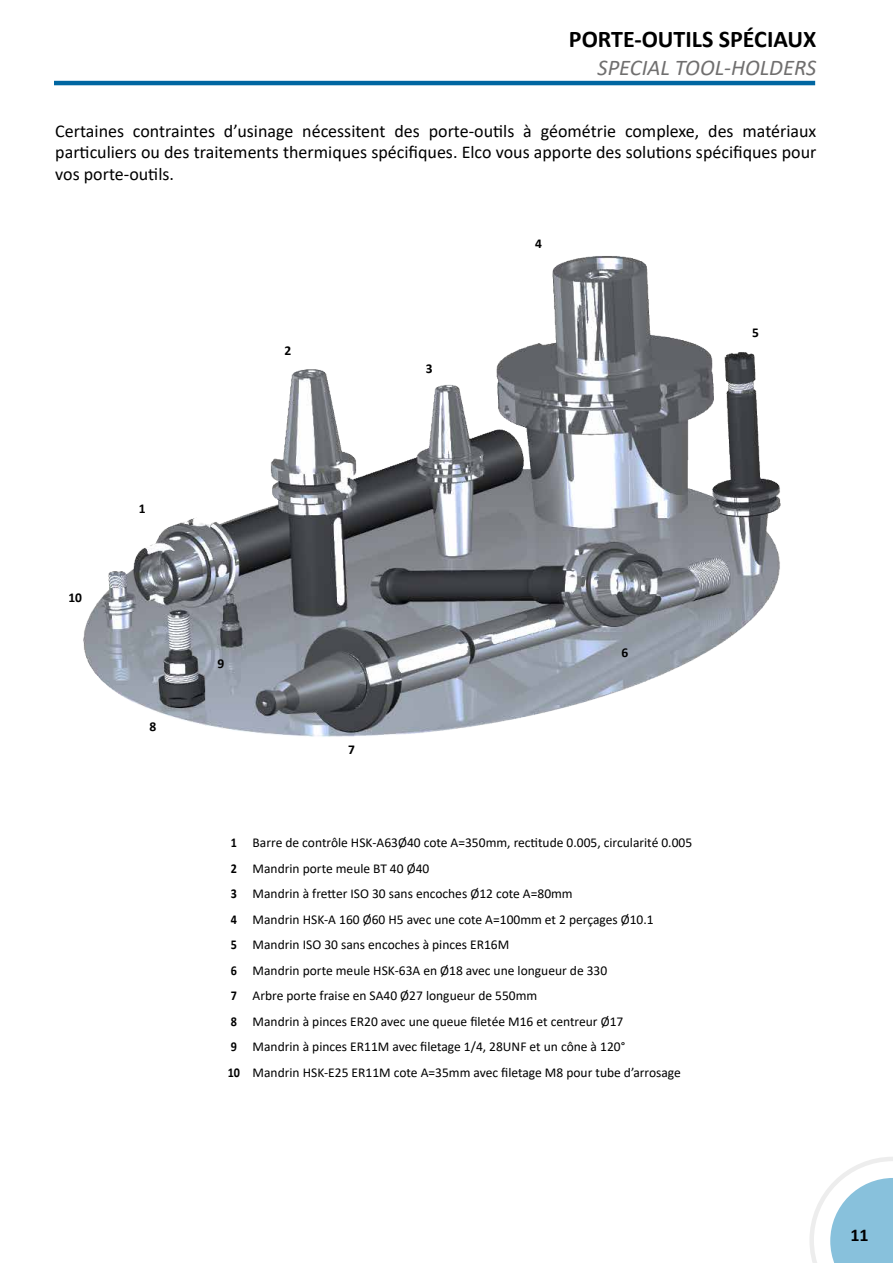
<style>
.page{position:relative;width:893px;height:1263px;background:#fff}
.page>*{position:absolute;margin:0;border:0;box-sizing:border-box;transform-origin:0 0}
.t1{font:700 24px "Calibri";color:#000}
.t2{font:italic 22.5px "Calibri";color:#706f6f}
.t3{font:18px/21.6px "Calibri";color:#000;text-align:justify}
.t4{font:700 18px "Calibri";color:#000}
.t5{font:13.5px/25.5px "Calibri";color:#000}
.t6{font:700 13.5px "Calibri";color:#000}
.s1{font-weight:700}
</style>
<div class="page">
<svg style="left:810px;top:1157px;width:83px;height:106px"></svg>
<hr style="left:54px;top:81px;width:761px;height:4px;background:#0066a1">
<img style="left:83px;top:256px;width:698px;height:481px">
<h1 class="t1" style="left:569px;top:22px;width:249px">PORTE-OUTILS SPÉCIAUX</h1>
<h2 class="t2" style="left:597px;top:52px;width:220px">SPECIAL TOOL-HOLDERS</h2>
<h3 class="t3" style="left:55px;top:120px;width:763px">Certaines contraintes d’usinage nécessitent des porte-outils à géométrie complexe, des matériaux particuliers ou des traitements thermiques spécifiques. Elco vous apporte des solutions spécifiques pour vos porte-outils.</h3>
<p class="t6" style="left:68px;top:588px;width:15px">10</p>
<p class="t6" style="left:139px;top:499px;width:8px">1</p>
<p class="t6" style="left:149px;top:717px;width:8px">8</p>
<p class="t6" style="left:284px;top:340px;width:8px">2</p>
<p class="t6" style="left:426px;top:359px;width:8px">3</p>
<p class="t6" style="left:535px;top:234px;width:8px">4</p>
<p class="t6" style="left:752px;top:322px;width:8px">5</p>
<p class="t6" style="left:217px;top:653px;width:8px">9</p>
<p class="t6" style="left:348px;top:740px;width:8px">7</p>
<p class="t6" style="left:621px;top:643px;width:8px">6</p>
<p class="t5" style="left:228px;top:829px;width:466px"><span class="s1">1</span> Barre de contrôle HSK-A63Ø40 cote A=350mm, rectitude 0.005, circularité 0.005<br><span class="s1">2</span> Mandrin porte meule BT 40 Ø40<br><span class="s1">3</span> Mandrin à fretter ISO 30 sans encoches Ø12 cote A=80mm<br><span class="s1">4</span> Mandrin HSK-A 160 Ø60 H5 avec une cote A=100mm et 2 perçages Ø10.1<br><span class="s1">5</span> Mandrin ISO 30 sans encoches à pinces ER16M<br><span class="s1">6</span> Mandrin porte meule HSK-63A en Ø18 avec une longueur de 330<br><span class="s1">7</span> Arbre porte fraise en SA40 Ø27 longueur de 550mm<br><span class="s1">8</span> Mandrin à pinces ER20 avec une queue filetée M16 et centreur Ø17<br><span class="s1">9</span> Mandrin à pinces ER11M avec filetage 1/4, 28UNF et un cône à 120°<br><span class="s1">10</span> Mandrin HSK-E25 ER11M cote A=35mm avec filetage M8 pour tube d’arrosage</p>
<h3 class="t4" style="left:850px;top:1222px;width:20px">11</h3>
</div>
